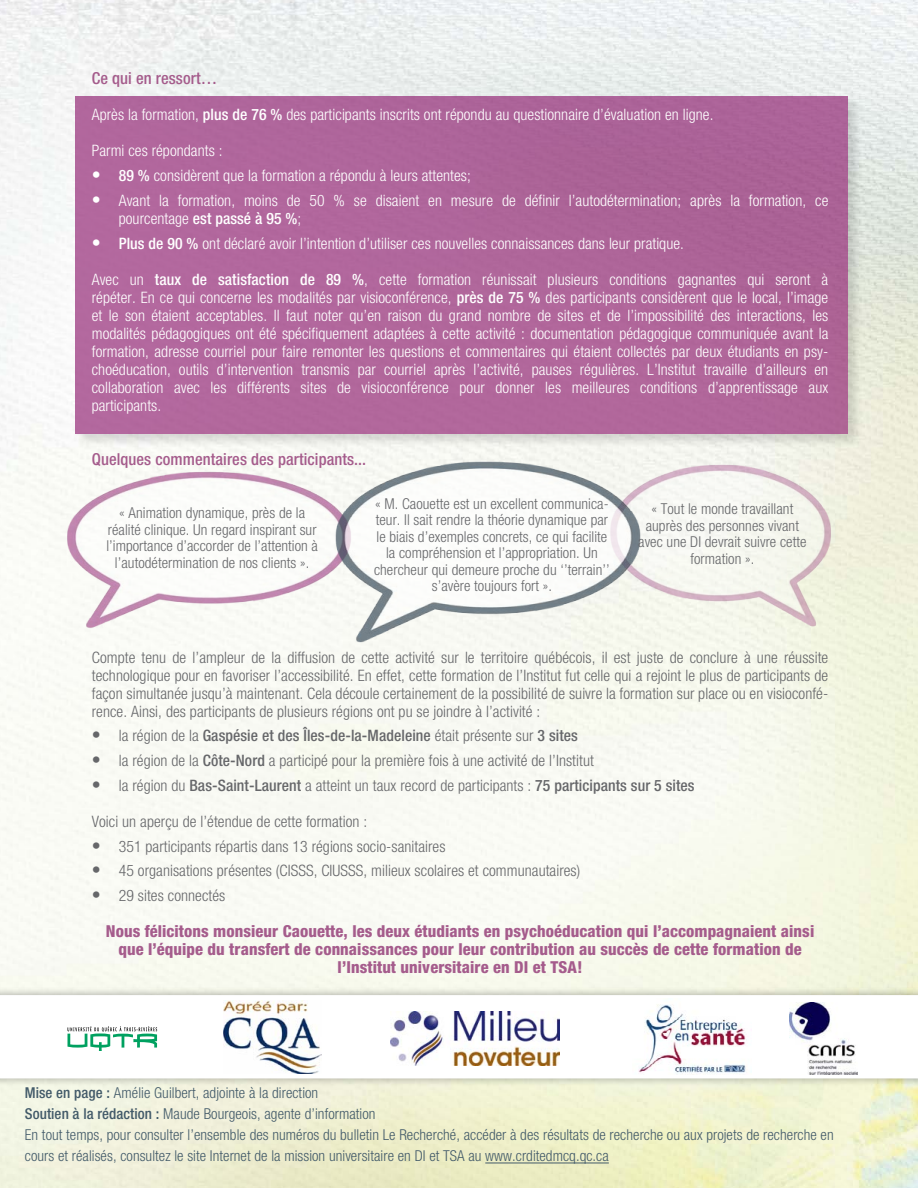
<style>
.page{position:relative;width:918px;height:1188px;background:#fff}
.page>*{position:absolute;margin:0;border:0;box-sizing:border-box;transform-origin:0 0}
.t1{font:800 condensed 16.5px/18px "Helvetica Neue";letter-spacing:.005em;color:#a55c8c;text-align:center}
.t2{font:500 condensed 16.5px "Helvetica Neue";letter-spacing:.005em;color:#a55c8c}
.t3{font:300 condensed 15.75px/18px "Helvetica Neue";letter-spacing:.005em;color:#fff}
.t4{font:300 condensed 15.75px/18px "Helvetica Neue";letter-spacing:.005em;color:#66676a;text-align:justify}
.t5{font:500 condensed 15.75px "Helvetica Neue";letter-spacing:.005em;color:#66676a}
.t6{font:300 condensed 15px/16.5px "Helvetica Neue";letter-spacing:.005em;color:#66676a;text-align:center}
.t7{font:300 condensed 15px/21px "Helvetica Neue";letter-spacing:.005em;color:#425a69}
.s1{font-weight:500}
.s2{font-weight:500;font-size:18px}
.s3{font-size:18px}
.s4{font-weight:300;font-size:18px}
.s5{font-weight:300}
</style>
<div class="page">
<hr style="left:485px;top:1163px;width:124px;height:1px;background:#425a69">
<div style="left:0;top:986px;width:918px;height:101px;background:#000;opacity:.35"></div>
<svg style="left:0;top:995px;width:918px;height:83px"></svg>
<svg style="left:67px;top:1026px;width:90px;height:25px"></svg>
<img style="left:224px;top:1000px;width:97px;height:73px">
<img style="left:390px;top:1012px;width:169px;height:54px">
<img style="left:789px;top:1002px;width:68px;height:72px">
<img style="left:633px;top:999px;width:118px;height:76px">
<div style="left:74px;top:94px;width:789px;height:355px;background:#000;opacity:.21"></div>
<div style="left:75px;top:96px;width:773px;height:338px;background:#b0669b"></div>
<img style="left:46px;top:461px;width:267px;height:177px">
<img style="left:646px;top:455px;width:192px;height:182px">
<img style="left:313px;top:448px;width:333px;height:206px">
<p class="t2" style="left:92px;top:69px;width:127px">Ce qui en ressort…</p>
<p class="t3" style="left:92px;top:106px;width:623px">Après la formation, <span class="s1">plus de 76 %</span> des participants inscrits ont répondu au questionnaire d’évaluation en ligne.</p>
<p class="t3" style="left:92px;top:142px;width:132px">Parmi ces répondants :</p>
<p class="t3" style="left:92px;top:167px;width:381px"><span class="s2">•</span> <span class="s1">89 %</span> considèrent que la formation a répondu à leurs attentes;</p>
<p class="t3" style="left:119px;top:191px;width:711px;text-indent:-27px"><span class="s3">•</span> Avant la formation, moins de 50 % se disaient en mesure de définir l’autodétermination; après la formation, ce pourcentage <span class="s1">est passé à 95 %</span>;</p>
<p class="t3" style="left:92px;top:234px;width:594px"><span class="s2">•</span> <span class="s1">Plus de 90 %</span> ont déclaré avoir l’intention d’utiliser ces nouvelles connaissances dans leur pratique.</p>
<p class="t3" style="left:92px;top:270px;width:738px;text-align:justify">Avec un <span class="s1">taux de satisfaction de 89 %</span>, cette formation réunissait plusieurs conditions gagnantes qui seront à répéter. En ce qui concerne les modalités par visioconférence, <span class="s1">près de 75 %</span> des participants considèrent que le local, l’image et le son étaient acceptables. Il faut noter qu’en raison du grand nombre de sites et de l’impossibilité des interactions, les modalités pédagogiques ont été spécifiquement adaptées à cette activité : documentation pédagogique communiquée avant la formation, adresse courriel pour faire remonter les questions et commentaires qui étaient collectés par deux étudiants en psy&shy;choéducation, outils d’intervention transmis par courriel après l’activité, pauses régulières. L’Institut travaille d’ailleurs en collaboration avec les différents sites de visioconférence pour donner les meilleures conditions d’apprentissage aux participants.</p>
<p class="t2" style="left:92px;top:449px;width:276px">Quelques commentaires des participants...</p>
<p class="t6" style="left:374px;top:495px;width:237px">« M. Caouette est un excellent communica&shy;teur. Il sait rendre la théorie dynamique par le biais d’exemples concrets, ce qui facilite la compréhension et l’appropriation. Un chercheur qui demeure proche du ‘’terrain’’ s’avère toujours fort ».</p>
<p class="t6" style="left:106px;top:505px;width:213px">« Animation dynamique, près de la réalité clinique. Un regard inspirant sur l’importance d’accorder de l’attention à l’autodétermination de nos clients ».</p>
<p class="t6" style="left:638px;top:501px;width:170px">« Tout le monde travaillant auprès des personnes vivant avec une DI devrait suivre cette formation ».</p>
<p class="t4" style="left:92px;top:648px;width:738px">Compte tenu de l’ampleur de la diffusion de cette activité sur le territoire québécois, il est juste de conclure à une réussite technologique pour en favoriser l’accessibilité. En effet, cette formation de l’Institut fut celle qui a rejoint le plus de participants de façon simultanée jusqu’à maintenant. Cela découle certainement de la possibilité de suivre la formation sur place ou en visioconfé&shy;rence. Ainsi, des participants de plusieurs régions ont pu se joindre à l’activité :</p>
<p class="t5" style="left:92px;top:727px;width:488px"><span class="s4">•</span> <span class="s5">la région de la</span> Gaspésie et des Îles-de-la-Madeleine <span class="s5">était présente sur</span> 3 sites</p>
<p class="t4" style="left:92px;top:752px;width:504px"><span class="s3">•</span> la région de la <span class="s1">Côte-Nord</span> a participé pour la première fois à une activité de l’Institut</p>
<p class="t4" style="left:92px;top:776px;width:604px"><span class="s3">•</span> la région du <span class="s1">Bas-Saint-Laurent</span> a atteint un taux record de participants : <span class="s1">75 participants sur 5 sites</span></p>
<p class="t4" style="left:92px;top:812px;width:277px">Voici un aperçu de l’étendue de cette formation :</p>
<p class="t4" style="left:92px;top:837px;width:355px"><span class="s3">•</span> 351 participants répartis dans 13 régions socio-sanitaires</p>
<p class="t4" style="left:92px;top:862px;width:490px"><span class="s3">•</span> 45 organisations présentes (CISSS, CIUSSS, milieux scolaires et communautaires)</p>
<p class="t4" style="left:92px;top:887px;width:135px"><span class="s3">•</span> 29 sites connectés</p>
<p class="t1" style="left:106px;top:922px;width:710px">Nous félicitons monsieur Caouette, les deux étudiants en psychoéducation qui l’accompagnaient ainsi que l’équipe du transfert de connaissances pour leur contribution au succès de cette formation de l’Institut universitaire en DI et TSA!</p>
<p class="t7" style="left:25px;top:1083px;width:810px"><span class="s1">Mise en page :</span> Amélie Guilbert, adjointe à la direction<br><span class="s1">Soutien à la rédaction :</span> Maude Bourgeois, agente d’information<br>En tout temps, pour consulter l’ensemble des numéros du bulletin Le Recherché, accéder à des résultats de recherche ou aux projets de recherche en cours et réalisés, consultez le site Internet de la mission universitaire en DI et TSA au www.crditedmcq.qc.ca</p>
</div>
